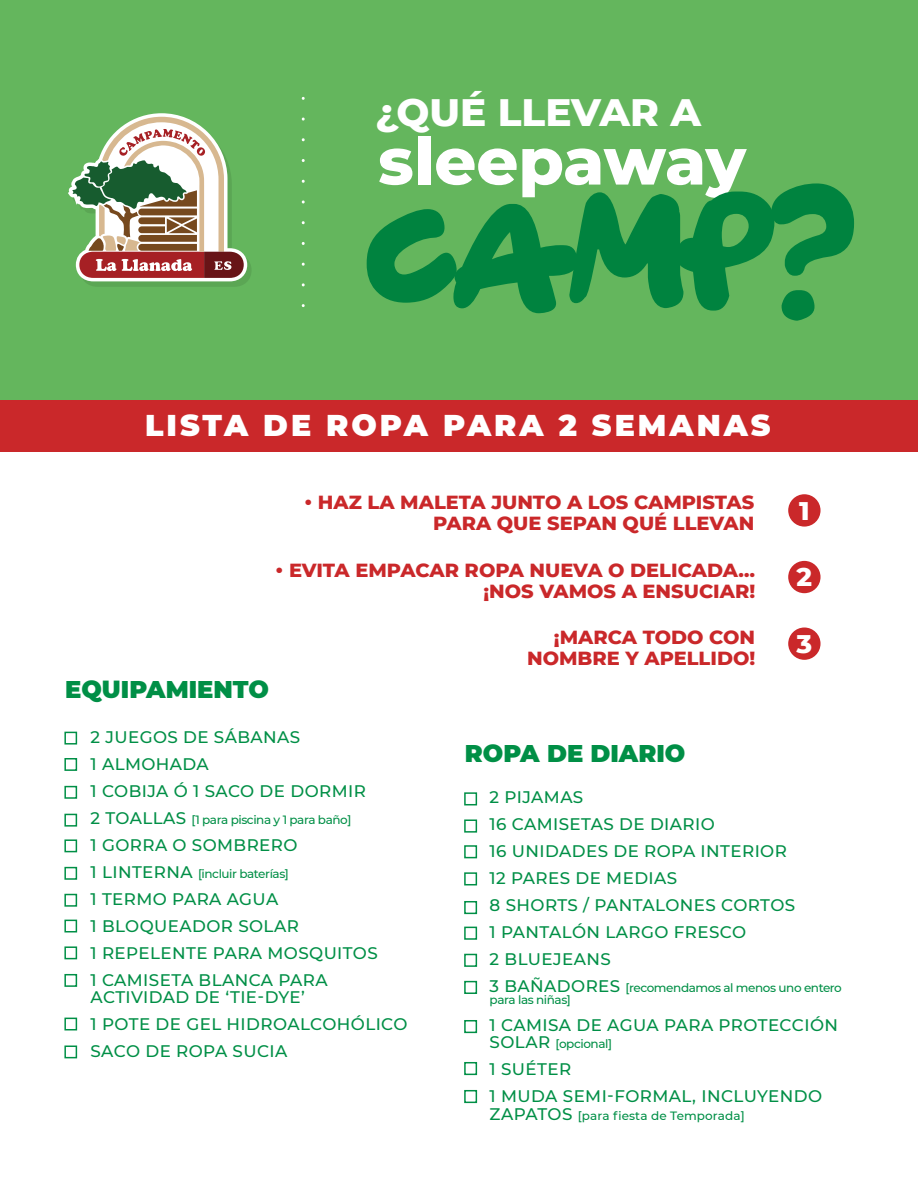
<style>
.page{position:relative;width:918px;height:1188px;background:#fff}
.page>*{position:absolute;margin:0;border:0;box-sizing:border-box;transform-origin:0 0}
.t1{font:120.9px "Only Organic";color:#00833f}
.t2{font:800 65.55px "Montserrat";letter-spacing:-.005em;color:#fff}
.t3{font:800 39px "Montserrat";color:#fff}
.t4{font:900 30px "Montserrat";letter-spacing:.1em;color:#fff}
.t5{font:800 26.1px "Montserrat";color:#fff}
.t6{font:900 24.15px "Montserrat";color:#008f46}
.t7{font:800 19.35px/21px "Montserrat";color:#ca282a;text-align:right}
.t8{font:500 16.8px/27px "Montserrat";letter-spacing:.025em;color:#008f46}
.t9{font:500 12px/12px "Montserrat";letter-spacing:-.035em;color:#008f46}
.t10{font:500 12px "Montserrat";letter-spacing:.01em;color:#008f46}
.s1{font-size:117.3px}
.s2{font-size:16.8px}
</style>
<div class="page">
<div style="left:0;top:0;width:918px;height:430px;background:#64b65d"></div>
<div style="left:64px;top:732px;width:13px;height:13px;border:2px solid #008f46"></div>
<div style="left:64px;top:758px;width:13px;height:13px;border:2px solid #008f46"></div>
<div style="left:64px;top:786px;width:13px;height:13px;border:2px solid #008f46"></div>
<div style="left:64px;top:814px;width:13px;height:13px;border:2px solid #008f46"></div>
<div style="left:64px;top:839px;width:13px;height:13px;border:2px solid #008f46"></div>
<div style="left:64px;top:894px;width:13px;height:13px;border:2px solid #008f46"></div>
<div style="left:64px;top:867px;width:13px;height:13px;border:2px solid #008f46"></div>
<div style="left:64px;top:920px;width:13px;height:13px;border:2px solid #008f46"></div>
<div style="left:64px;top:974px;width:13px;height:13px;border:2px solid #008f46"></div>
<div style="left:64px;top:1018px;width:13px;height:12px;border:2px solid #008f46"></div>
<div style="left:64px;top:1046px;width:13px;height:12px;border:2px solid #008f46"></div>
<div style="left:64px;top:946px;width:13px;height:13px;border:2px solid #008f46"></div>
<div style="left:464px;top:792px;width:13px;height:13px;border:2px solid #008f46"></div>
<div style="left:464px;top:819px;width:13px;height:14px;border:2px solid #008f46"></div>
<div style="left:464px;top:845px;width:13px;height:13px;border:2px solid #008f46"></div>
<div style="left:464px;top:872px;width:13px;height:13px;border:2px solid #008f46"></div>
<div style="left:464px;top:901px;width:13px;height:13px;border:2px solid #008f46"></div>
<div style="left:464px;top:927px;width:13px;height:13px;border:2px solid #008f46"></div>
<div style="left:464px;top:954px;width:13px;height:13px;border:2px solid #008f46"></div>
<div style="left:464px;top:981px;width:13px;height:13px;border:2px solid #008f46"></div>
<div style="left:464px;top:1020px;width:13px;height:13px;border:2px solid #008f46"></div>
<div style="left:464px;top:1090px;width:13px;height:13px;border:2px solid #008f46"></div>
<div style="left:464px;top:1062px;width:13px;height:13px;border:2px solid #008f46"></div>
<svg style="left:302px;top:119px;width:3px;height:168px"></svg>
<div style="left:0;top:401px;width:918px;height:51px;background:#ca282a"></div>
<svg style="left:68px;top:113px;width:183px;height:174px"></svg>
<div style="left:788px;top:494px;width:33px;height:33px;background:#ca282a;border-radius:50%"></div>
<div style="left:788px;top:561px;width:33px;height:32px;background:#ca282a;border-radius:50%"></div>
<div style="left:788px;top:628px;width:33px;height:32px;background:#ca282a;border-radius:50%"></div>
<h3 class="t3" style="left:375px;top:83px;width:327px">¿QUÉ LLEVAR A</h3>
<h2 class="t2" style="left:378px;top:113px;width:370px">sleepaway</h2>
<h1 class="t1" style="left:364px;top:180px;width:495px">CAMP<span class="s1">?</span></h1>
<h3 class="t4" style="left:145px;top:403px;width:627px">LISTA DE ROPA PARA 2 SEMANAS</h3>
<p class="t7" style="left:318px;top:490px;width:438px">HAZ LA MALETA JUNTO A LOS CAMPISTAS<br>PARA QUE SEPAN QUÉ LLEVAN</p>
<p class="t7" style="left:289px;top:558px;width:468px">EVITA EMPACAR ROPA NUEVA O DELICADA… ¡NOS VAMOS A ENSUCIAR!</p>
<h3 class="t6" style="left:65px;top:671px;width:205px">EQUIPAMIENTO</h3>
<p class="t7" style="left:527px;top:626px;width:230px">¡MARCA TODO CON<br>NOMBRE Y APELLIDO!</p>
<h3 class="t5" style="left:799px;top:491px;width:12px">1</h3>
<h3 class="t5" style="left:796px;top:558px;width:17px">2</h3>
<h3 class="t5" style="left:796px;top:625px;width:17px">3</h3>
<p class="t8" style="left:91px;top:723px;width:277px">2 JUEGOS DE SÁBANAS<br>1 ALMOHADA<br>1 COBIJA Ó 1 SACO DE DORMIR</p>
<p class="t9" style="left:91px;top:814px;width:262px"><span class="s2">2 TOALLAS</span> [1 para piscina y 1 para baño]</p>
<p class="t8" style="left:91px;top:831px;width:209px">1 GORRA O SOMBRERO</p>
<p class="t9" style="left:91px;top:868px;width:200px"><span class="s2">1 LINTERNA</span> [incluir baterías]</p>
<p class="t8" style="left:91px;top:885px;width:289px">1 TERMO PARA AGUA<br>1 BLOQUEADOR SOLAR<br>1 REPELENTE PARA MOSQUITOS<br>1 CAMISETA BLANCA PARA</p>
<p class="t8" style="left:91px;top:983px;width:319px">ACTIVIDAD DE ‘TIE-DYE’<br>1 POTE DE GEL HIDROALCOHÓLICO<br>SACO DE ROPA SUCIA</p>
<h3 class="t6" style="left:465px;top:736px;width:222px">ROPA DE DIARIO</h3>
<p class="t8" style="left:490px;top:783px;width:307px">2 PIJAMAS<br>16 CAMISETAS DE DIARIO<br>16 UNIDADES DE ROPA INTERIOR<br>12 PARES DE MEDIAS<br>8 SHORTS / PANTALONES CORTOS<br>1 PANTALÓN LARGO FRESCO<br>2 BLUEJEANS</p>
<p class="t9" style="left:490px;top:982px;width:354px"><span class="s2">3 BAÑADORES</span> [recomendamos al menos uno entero para las niñas]</p>
<p class="t8" style="left:490px;top:1011px;width:350px">1 CAMISA DE AGUA PARA PROTECCIÓN</p>
<p class="t9" style="left:490px;top:1037px;width:124px"><span class="s2">SOLAR</span> [opcional]</p>
<p class="t8" style="left:490px;top:1055px;width:334px">1 SUÉTER<br>1 MUDA SEMI-FORMAL, INCLUYENDO</p>
<p class="t10" style="left:490px;top:1107px;width:257px"><span class="s2">ZAPATOS</span> [para fiesta de Temporada]</p>
</div>
